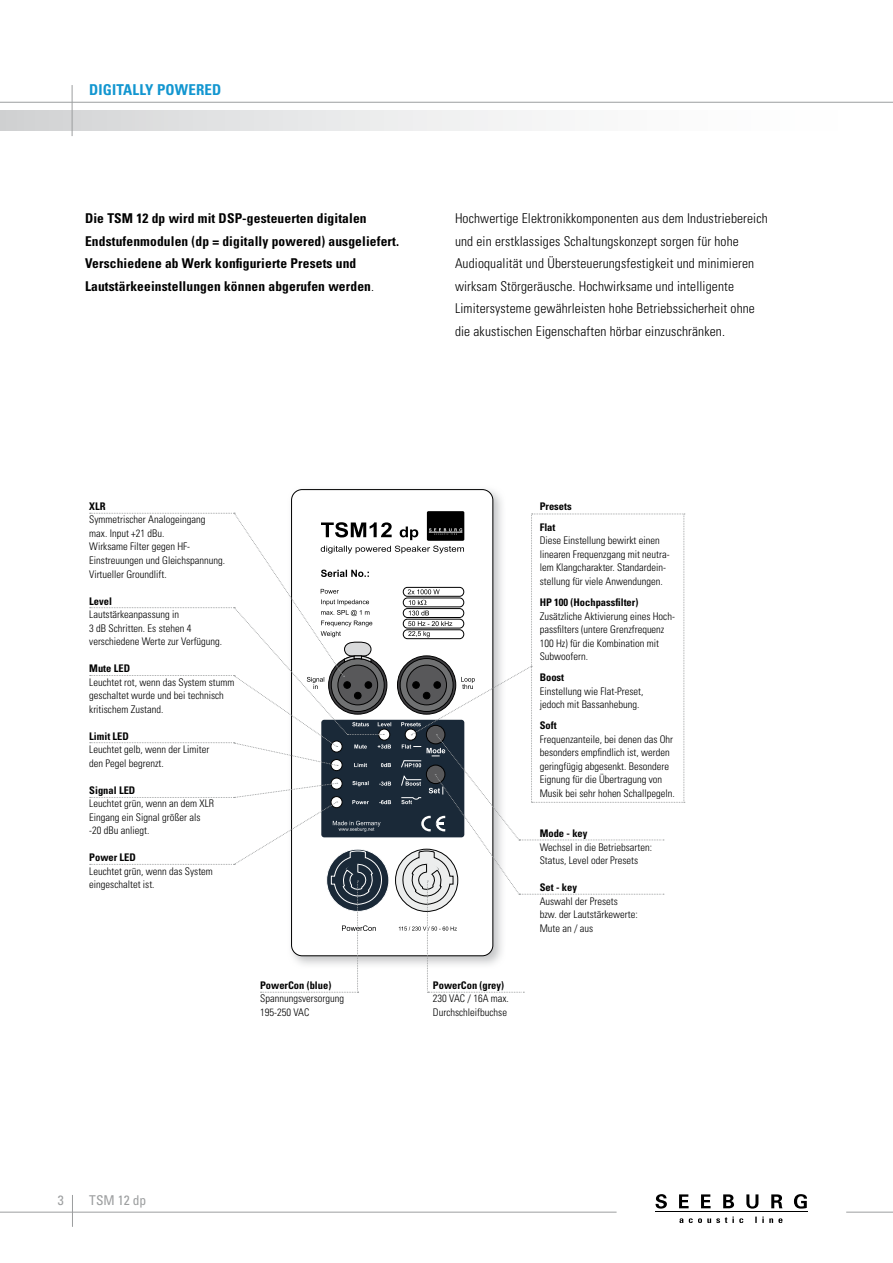
<style>
.page{position:relative;width:893px;height:1263px;background:#fff}
.page>*{position:absolute;margin:0;border:0;box-sizing:border-box;transform-origin:0 0}
.t1{font:700 condensed 15px "Univers";letter-spacing:.01em;color:#1296d0}
.t2{font:300 condensed 13.5px/22.5px "Univers";letter-spacing:.01em;color:#000}
.t3{font:700 condensed 13.5px/22.5px "Univers";letter-spacing:.01em;color:#000}
.t4{font:condensed 13.5px "Univers";color:#9c9e9f}
.t5{font:300 condensed 10.5px/13.5px "Univers";color:#000}
.t6{font:700 condensed 10.5px/21px "Univers";color:#000}
.s1{font-weight:300}
</style>
<div class="page">
<div style="left:427px;top:511px;width:37px;height:30px;background:#000;border-radius:2px"></div>
<div style="left:0;top:111px;width:893px;height:19px;background:linear-gradient(to right,#d5d6d7,#fff)"></div>
<hr style="left:0;top:102px;width:893px;height:1px;background:#9c9e9f">
<hr style="left:72px;top:85px;width:1px;height:51px;background:#9c9e9f">
<hr style="left:0;top:1212px;width:617px;height:1px;background:#9c9e9f">
<hr style="left:846px;top:1212px;width:47px;height:1px;background:#9c9e9f">
<hr style="left:655px;top:1211px;width:152px;height:1px;background:#000">
<svg style="left:679px;top:1216px;width:103px;height:7px"></svg>
<svg style="left:655px;top:1194px;width:12px;height:14px"></svg>
<svg style="left:679px;top:1194px;width:10px;height:14px"></svg>
<svg style="left:701px;top:1194px;width:10px;height:14px"></svg>
<svg style="left:723px;top:1194px;width:11px;height:14px"></svg>
<svg style="left:746px;top:1194px;width:12px;height:14px"></svg>
<svg style="left:771px;top:1194px;width:11px;height:14px"></svg>
<svg style="left:794px;top:1194px;width:13px;height:14px"></svg>
<hr style="left:72px;top:1195px;width:1px;height:32px;background:#9c9e9f">
<svg style="left:90px;top:513px;width:595px;height:480px"></svg>
<h1 class="t1" style="left:89px;top:81px;width:134px">DIGITALLY POWERED</h1>
<p class="t3" style="left:85px;top:207px;width:316px">Die TSM 12 dp wird mit DSP-gesteuerten digitalen Endstufenmodulen (dp = digitally powered) ausgeliefert.<br>Verschiedene ab Werk konfigurierte Presets und Lautstärkeeinstellungen können abgerufen werden<span class="s1">.</span></p>
<p class="t2" style="left:455px;top:207px;width:314px">Hochwertige Elektronikkomponenten aus dem Industriebereich und ein erstklassiges Schaltungskonzept sorgen für hohe Audioqualität und Übersteuerungsfestigkeit und minimieren wirksam Störgeräusche. Hochwirksame und intelligente Limitersysteme gewährleisten hohe Betriebssicherheit ohne die akustischen Eigenschaften hörbar einzuschränken.</p>
<p class="t6" style="left:89px;top:496px;width:18px">XLR</p>
<p class="t5" style="left:89px;top:513px;width:137px">Symmetrischer Analogeingang max. Input +21 dBu.<br>Wirksame Filter gegen HF-<br>Einstreuungen und Gleichspannung.<br>Virtueller Groundlift.</p>
<p class="t6" style="left:89px;top:590px;width:24px">Level</p>
<p class="t5" style="left:89px;top:607px;width:134px">Lautstärkeanpassung in<br>3 dB Schritten. Es stehen 4 verschiedene Werte zur Verfügung.</p>
<p class="t6" style="left:89px;top:658px;width:42px">Mute LED</p>
<p class="t5" style="left:89px;top:675px;width:147px">Leuchtet rot, wenn das System stumm geschaltet wurde und bei technisch kritischem Zustand.</p>
<p class="t6" style="left:89px;top:725px;width:41px">Limit LED</p>
<p class="t5" style="left:89px;top:742px;width:122px">Leuchtet gelb, wenn der Limiter den Pegel begrenzt.</p>
<p class="t6" style="left:89px;top:779px;width:48px">Signal LED</p>
<p class="t5" style="left:89px;top:796px;width:126px">Leuchtet grün, wenn an dem XLR<br>Eingang ein Signal größer als -20 dBu anliegt.</p>
<p class="t6" style="left:89px;top:847px;width:48px">Power LED</p>
<p class="t5" style="left:89px;top:864px;width:125px">Leuchtet grün, wenn das System eingeschaltet ist.</p>
<p class="t6" style="left:260px;top:974px;width:73px">PowerCon (blue)</p>
<p class="t5" style="left:260px;top:991px;width:85px">Spannungsversorgung<br>195-250 VAC</p>
<p class="t4" style="left:58px;top:1191px;width:7px">3</p>
<p class="t4" style="left:89px;top:1191px;width:58px">TSM 12 dp</p>
<p class="t6" style="left:433px;top:974px;width:73px">PowerCon (grey)</p>
<p class="t5" style="left:433px;top:991px;width:78px">230 VAC / 16A max.<br>Durchschleifbuchse</p>
<p class="t6" style="left:540px;top:496px;width:34px">Presets<br>Flat</p>
<p class="t5" style="left:540px;top:534px;width:132px">Diese Einstellung bewirkt einen linearen Frequenzgang mit neutra&shy;lem Klangcharakter. Standardein&shy;stellung für viele Anwendungen.</p>
<p class="t6" style="left:540px;top:592px;width:100px">HP 100 (Hochpassfilter)</p>
<p class="t5" style="left:540px;top:609px;width:137px">Zusätzliche Aktivierung eines Hoch&shy;passfilters (untere Grenzfrequenz<br>100 Hz) für die Kombination mit<br>Subwoofern.</p>
<p class="t6" style="left:540px;top:667px;width:26px">Boost</p>
<p class="t5" style="left:540px;top:684px;width:105px">Einstellung wie Flat-Preset, jedoch mit Bassanhebung.</p>
<p class="t6" style="left:540px;top:715px;width:18px">Soft</p>
<p class="t5" style="left:540px;top:732px;width:137px">Frequenzanteile, bei denen das Ohr besonders empfindlich ist, werden geringfügig abgesenkt. Besondere Eignung für die Übertragung von Musik bei sehr hohen Schallpegeln.</p>
<p class="t6" style="left:540px;top:823px;width:49px">Mode - key</p>
<p class="t5" style="left:540px;top:840px;width:114px">Wechsel in die Betriebsarten:<br>Status, Level oder Presets</p>
<p class="t6" style="left:540px;top:877px;width:39px">Set - key</p>
<p class="t5" style="left:540px;top:894px;width:100px">Auswahl der Presets<br>bzw. der Lautstärkewerte:<br>Mute an / aus</p>
</div>
